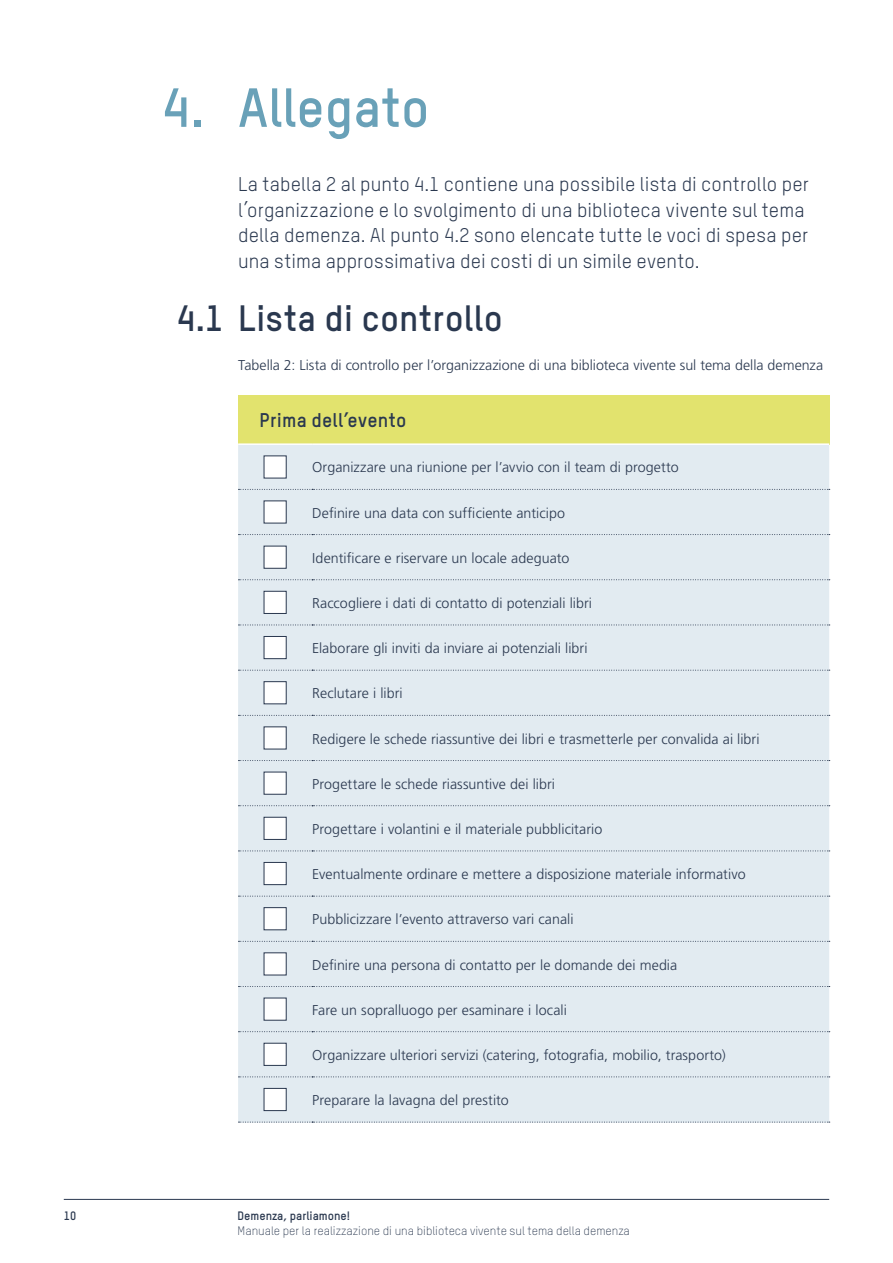
<style>
.page{position:relative;width:893px;height:1263px;background:#fff}
.page>*{position:absolute;margin:0;border:0;box-sizing:border-box;transform-origin:0 0}
.TitelKapitel{font:700 54px "TSTAR";color:#69a1b8}
.Titel{font:700 36px "TSTAR";letter-spacing:.015em;color:#2a384f}
.Einleitung{font:19.5px/25.5px "TSTAR";letter-spacing:.005em;color:#2a384f}
.Untertitel{font:700 19.5px "TSTAR";letter-spacing:.015em;color:#2a384f}
.Lauftext_ohne_Einzug{font:300 14.25px "Frutiger";letter-spacing:.005em;color:#2a384f}
.Lauftext_IT{font:300 14.25px "Frutiger";color:#2a384f}
.t1{font:300 12px "TSTAR";color:#2a384f}
.t2{font:700 12px "TSTAR";color:#2a384f}
</style>
<div class="page">
<hr style="left:64px;top:1199px;width:765px;height:1px;background:#2a384f">
<div style="left:238px;top:395px;width:591px;height:49px;background:#e2e36e"></div>
<div style="left:238px;top:445px;width:591px;height:677px;background:#e2ebf1"></div>
<svg style="left:238px;top:489px;width:592px;height:1px"></svg>
<svg style="left:238px;top:534px;width:592px;height:1px"></svg>
<svg style="left:238px;top:579px;width:592px;height:1px"></svg>
<svg style="left:238px;top:625px;width:592px;height:1px"></svg>
<svg style="left:238px;top:670px;width:592px;height:1px"></svg>
<svg style="left:238px;top:715px;width:592px;height:1px"></svg>
<svg style="left:238px;top:760px;width:592px;height:1px"></svg>
<svg style="left:238px;top:805px;width:592px;height:1px"></svg>
<svg style="left:238px;top:850px;width:592px;height:1px"></svg>
<svg style="left:238px;top:896px;width:592px;height:1px"></svg>
<svg style="left:238px;top:941px;width:592px;height:1px"></svg>
<svg style="left:238px;top:986px;width:592px;height:1px"></svg>
<svg style="left:238px;top:1031px;width:592px;height:1px"></svg>
<svg style="left:238px;top:1076px;width:592px;height:1px"></svg>
<svg style="left:238px;top:1122px;width:592px;height:1px"></svg>
<hr style="left:238px;top:443px;width:74px;height:2px;background:#fff">
<hr style="left:312px;top:443px;width:517px;height:2px;background:#fff">
<div style="left:264px;top:455px;width:23px;height:23px;background:#fff"></div>
<div style="left:264px;top:500px;width:23px;height:23px;background:#fff"></div>
<div style="left:264px;top:546px;width:23px;height:23px;background:#fff;border:1px solid #2a384f"></div>
<div style="left:264px;top:591px;width:23px;height:23px;background:#fff;border:1px solid #2a384f"></div>
<div style="left:264px;top:636px;width:23px;height:23px;background:#fff;border:1px solid #2a384f"></div>
<div style="left:264px;top:681px;width:23px;height:23px;background:#fff;border:1px solid #2a384f"></div>
<div style="left:264px;top:726px;width:23px;height:23px;background:#fff"></div>
<div style="left:264px;top:772px;width:23px;height:23px;background:#fff;border:1px solid #2a384f"></div>
<div style="left:264px;top:817px;width:23px;height:23px;background:#fff;border:1px solid #2a384f"></div>
<div style="left:264px;top:862px;width:23px;height:23px;background:#fff;border:1px solid #2a384f"></div>
<div style="left:264px;top:907px;width:23px;height:23px;background:#fff;border:1px solid #2a384f"></div>
<div style="left:264px;top:952px;width:23px;height:23px;background:#fff;border:1px solid #2a384f"></div>
<div style="left:264px;top:998px;width:23px;height:22px;background:#fff;border:1px solid #2a384f"></div>
<div style="left:264px;top:1043px;width:23px;height:23px;background:#fff;border:1px solid #2a384f"></div>
<div style="left:264px;top:1088px;width:23px;height:23px;background:#fff;border:1px solid #2a384f"></div>
<p class="t2" style="left:64px;top:1208px;width:14px">10</p>
<p class="TitelKapitel" style="left:162px;top:74px;width:269px">4. Allegato</p>
<p class="Einleitung" style="left:238px;top:171px;width:572px">La tabella 2 al punto 4.1 contiene una possibile lista di controllo per l’organizzazione e lo svolgimento di una biblioteca vivente sul tema della demenza. Al punto 4.2 sono elencate tutte le voci di spesa per una stima approssimativa dei costi di un simile evento.</p>
<p class="Titel" style="left:176px;top:295px;width:328px">4.1 Lista di controllo</p>
<p class="Lauftext_IT" style="left:238px;top:357px;width:587px">Tabella 2: Lista di controllo per l’organizzazione di una biblioteca vivente sul tema della demenza</p>
<p class="Untertitel" style="left:259px;top:408px;width:149px">Prima dell’evento</p>
<p class="Lauftext_ohne_Einzug" style="left:312px;top:459px;width:368px">Organizzare una riunione per l’avvio con il team di progetto</p>
<p class="Lauftext_ohne_Einzug" style="left:312px;top:505px;width:254px">Definire una data con sufficiente anticipo</p>
<p class="Lauftext_ohne_Einzug" style="left:312px;top:550px;width:259px">Identificare e riservare un locale adeguato</p>
<p class="Lauftext_ohne_Einzug" style="left:312px;top:595px;width:281px">Raccogliere i dati di contatto di potenziali libri</p>
<p class="Lauftext_ohne_Einzug" style="left:312px;top:640px;width:277px">Elaborare gli inviti da inviare ai potenziali libri</p>
<p class="Lauftext_ohne_Einzug" style="left:312px;top:685px;width:92px">Reclutare i libri</p>
<p class="Lauftext_ohne_Einzug" style="left:312px;top:730px;width:449px">Redigere le schede riassuntive dei libri e trasmetterle per convalida ai libri</p>
<p class="Lauftext_ohne_Einzug" style="left:312px;top:776px;width:244px">Progettare le schede riassuntive dei libri</p>
<p class="Lauftext_ohne_Einzug" style="left:312px;top:821px;width:292px">Progettare i volantini e il materiale pubblicitario</p>
<p class="Lauftext_ohne_Einzug" style="left:312px;top:866px;width:435px">Eventualmente ordinare e mettere a disposizione materiale informativo</p>
<p class="Lauftext_ohne_Einzug" style="left:312px;top:911px;width:263px">Pubblicizzare l’evento attraverso vari canali</p>
<p class="Lauftext_ohne_Einzug" style="left:312px;top:956px;width:367px">Definire una persona di contatto per le domande dei media</p>
<p class="Lauftext_ohne_Einzug" style="left:312px;top:1002px;width:256px">Fare un sopralluogo per esaminare i locali</p>
<p class="Lauftext_ohne_Einzug" style="left:312px;top:1047px;width:415px">Organizzare ulteriori servizi (catering, fotografia, mobilio, trasporto)</p>
<p class="Lauftext_ohne_Einzug" style="left:312px;top:1092px;width:198px">Preparare la lavagna del prestito</p>
<p class="t2" style="left:238px;top:1208px;width:114px">Demenza, parliamone!</p>
<p class="t1" style="left:238px;top:1223px;width:394px">Manuale per la realizzazione di una biblioteca vivente sul tema della demenza</p>
</div>
